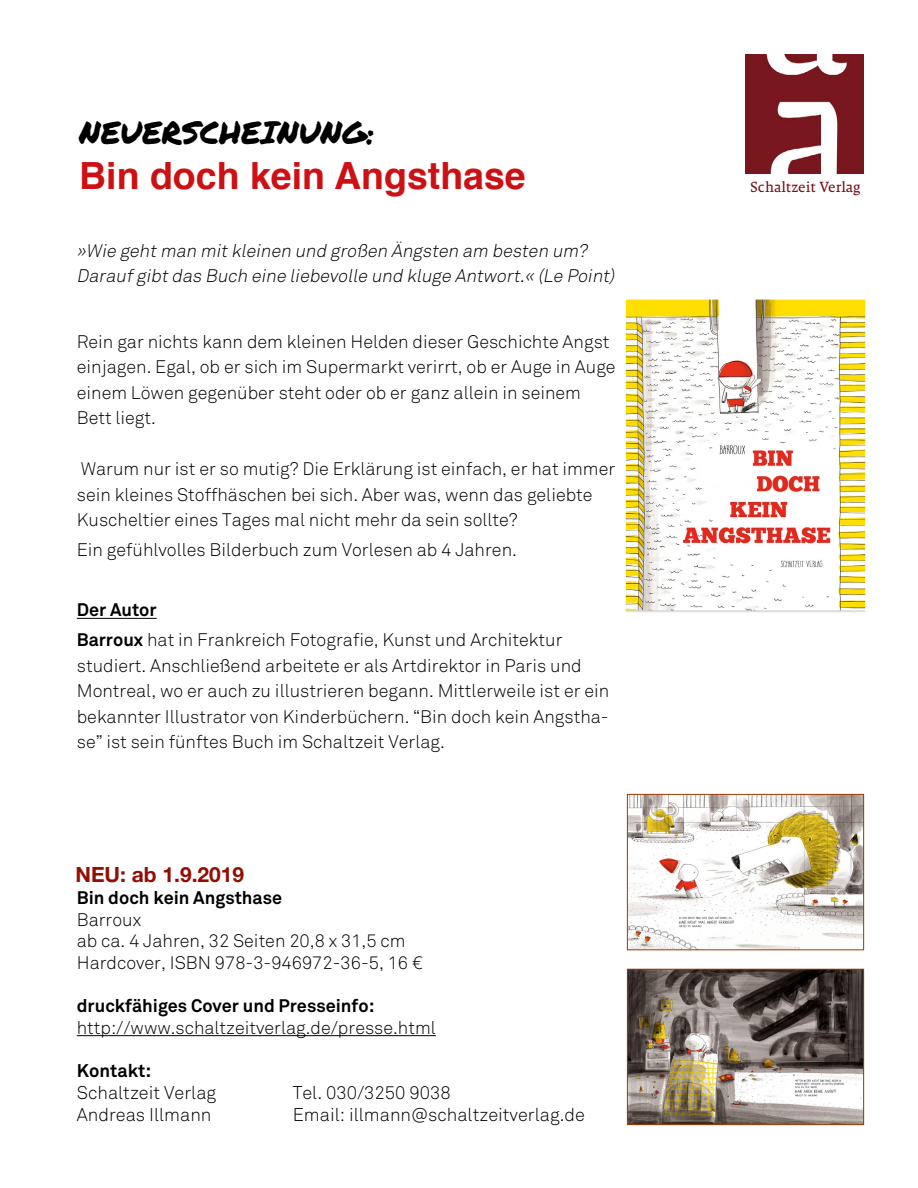
<style>
.page{position:relative;width:918px;height:1188px;background:#fff}
.page>*{position:absolute;margin:0;border:0;box-sizing:border-box;transform-origin:0 0}
.t1{font:700 37.5px "Helvetica";color:#cd1013}
.t2{font:31.5px "Permanent Marker";color:#000}
.t3{font:700 21px "Helvetica Neue LT Pro";color:#940d02}
.t4{font:300 18.15px "Akkurat";color:#000}
.t5{font:700 18.15px "Akkurat";color:#000}
.t6{font:300 18px/25.5px "Akkurat";color:#000}
.t7{font:italic 300 18px/25.5px "Akkurat";color:#000}
.t8{font:700 18px "Akkurat";color:#000}
.t9{font:15px "Malaga OT";color:#770f19}
.s1{font-weight:700}
</style>
<div class="page">
<hr style="left:77px;top:618px;width:80px;height:1px;background:#000">
<hr style="left:77px;top:1035px;width:359px;height:1px;background:#000">
<img style="left:746px;top:54px;width:118px;height:119px">
<img style="left:627px;top:301px;width:237px;height:311px">
<div style="left:617px;top:291px;width:257px;height:352px;border:9px solid #fff"></div>
<img style="left:629px;top:796px;width:233px;height:152px">
<div style="left:627px;top:794px;width:237px;height:156px;border:1px solid #9c3b00"></div>
<img style="left:629px;top:971px;width:233px;height:152px">
<div style="left:627px;top:969px;width:237px;height:156px;border:1px solid #9c3b00"></div>
<h2 class="t2" style="left:79px;top:109px;width:297px">NEUERSCHEINUNG:</h2>
<h1 class="t1" style="left:79px;top:145px;width:448px">Bin doch kein Angsthase</h1>
<p class="t7" style="left:76px;top:238px;width:543px">»Wie gehtman mitkleinen und großen Ängsten am besten um?<br>Daraufgibtdas Buch eine liebevolle und kluge Antwort.« (Le Point)</p>
<p class="t6" style="left:77px;top:329px;width:540px">Rein gar nichts kann dem kleinen Helden dieser Geschichte Angst einjagen. Egal, ob er sich im Supermarkt verirrt, ob er Auge in Auge einem Löwen gegenüber steht oder ob er ganz allein in seinem Bett liegt.</p>
<p class="t6" style="left:77px;top:457px;width:540px">Warum nur ist er so mutig? Die Erklärung ist einfach, er hat immer sein kleines Stoffhäschen bei sich. Aber was, wenn das geliebte<br>Kuscheltier eines Tages mal nicht mehr da sein sollte?</p>
<p class="t6" style="left:77px;top:538px;width:442px">Ein gefühlvolles Bilderbuch zum Vorlesen ab 4 Jahren.</p>
<p class="t6" style="left:77px;top:595px;width:487px;line-height:30px"><span class="s1">Der Autor<br>Barroux</span> hat in Frankreich Fotografie, Kunst und Architektur</p>
<p class="t6" style="left:77px;top:653px;width:534px">studiert. Anschließend arbeitete er als Artdirektor in Paris und Montreal, wo er auch zu illustrieren begann. Mittlerweile ist er ein bekannter Illustrator von Kinderbüchern. “Bin doch kein Angstha&shy;se” ist sein fünftes Buch im Schaltzeit Verlag.</p>
<p class="t3" style="left:75px;top:862px;width:170px">NEU: ab 1.9.2019</p>
<p class="t8" style="left:77px;top:886px;width:207px">Bin doch kein Angsthase</p>
<p class="t6" style="left:77px;top:909px;width:347px;line-height:21.6px">Barroux<br>ab ca. 4 Jahren, 32 Seiten 20,8 x 31,5 cm<br>Hardcover, ISBN 978-3-946972-36-5, 16 €</p>
<p class="t8" style="left:77px;top:994px;width:299px">druckfähiges Cover und Presseinfo:</p>
<p class="t6" style="left:77px;top:1015px;width:361px">http://www.schaltzeitverlag.de/presse.html</p>
<p class="t5" style="left:77px;top:1059px;width:76px">Kontakt:</p>
<p class="t4" style="left:77px;top:1082px;width:141px">Schaltzeit Verlag</p>
<p class="t4" style="left:293px;top:1082px;width:159px">Tel. 030/3250 9038</p>
<p class="t4" style="left:77px;top:1104px;width:136px">Andreas Illmann</p>
<p class="t4" style="left:293px;top:1104px;width:294px">Email: illmann@schaltzeitverlag.de</p>
<p class="t9" style="left:750px;top:179px;width:112px">Schaltzeit Verlag</p>
</div>
